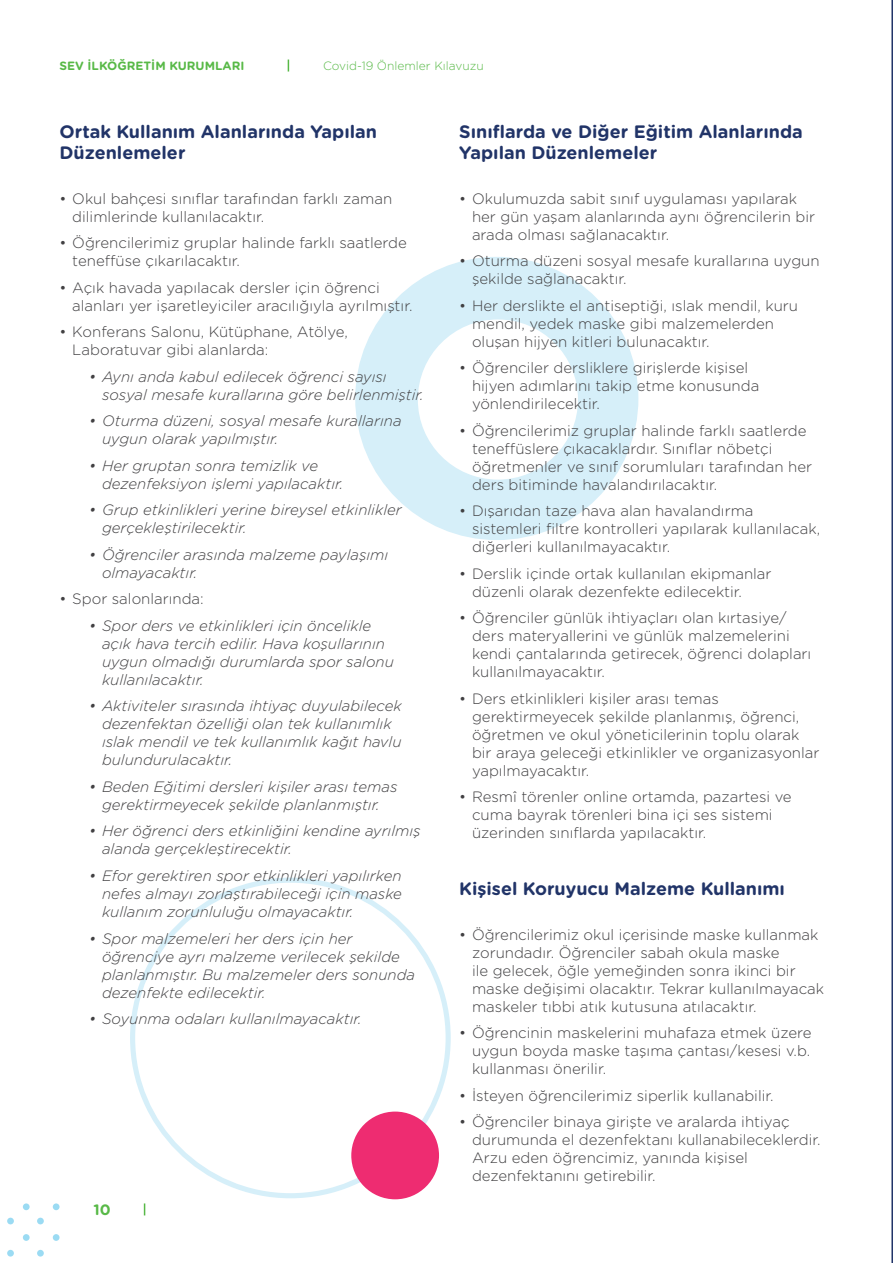
<style>
.page{position:relative;width:893px;height:1263px;background:#fff}
.page>*{position:absolute;margin:0;border:0;box-sizing:border-box;transform-origin:0 0}
.t1{font:700 18px/21.6px "Gotham Rounded";color:#213468}
.t2{font:300 15px/18px "Gotham Rounded";color:#414042}
.t3{font:italic 300 15px/18px "Gotham Rounded";color:#414042}
.t4{font:700 15px "Gotham Rounded";color:#58b947}
.t5{font:300 12px "Gotham Rounded";color:#58b947}
.t6{font:700 12px "Gotham Rounded";color:#58b947}
</style>
<div class="page">
<svg style="left:144px;top:1203px;width:1px;height:12px"></svg>
<svg style="left:288px;top:60px;width:1px;height:12px"></svg>
<hr style="left:891px;top:0;width:2px;height:1263px;background:#213468">
<svg style="left:7px;top:1203px;width:53px;height:54px"></svg>
<svg style="left:355px;top:257px;width:283px;height:283px;fill:#d6eff9"></svg>
<svg style="left:130px;top:878px;width:321px;height:320px"></svg>
<div style="left:351px;top:1111px;width:88px;height:88px;background:#ee2c71;border-radius:50%"></div>
<p class="t6" style="left:60px;top:57px;width:186px">SEV İLKÖĞRETİM KURUMLARI</p>
<p class="t5" style="left:323px;top:58px;width:162px">Covid-19 Önlemler Kılavuzu</p>
<p class="t1" style="left:60px;top:120px;width:319px">Ortak Kullanım Alanlarında Yapılan<br>Düzenlemeler</p>
<p class="t2" style="left:72px;top:189px;width:321px;text-indent:-13px">• Okul bahçesi sınıflar tarafından farklı zaman dilimlerinde kullanılacaktır.</p>
<p class="t2" style="left:72px;top:233px;width:336px;text-indent:-13px">• Öğrencilerimiz gruplar halinde farklı saatlerde teneffüse çıkarılacaktır.</p>
<p class="t2" style="left:72px;top:278px;width:342px;text-indent:-13px">• Açık havada yapılacak dersler için öğrenci alanları yer işaretleyiciler aracılığıyla ayrılmıştır.</p>
<p class="t2" style="left:72px;top:322px;width:277px;text-indent:-13px">• Konferans Salonu, Kütüphane, Atölye,<br>Laboratuvar gibi alanlarda:</p>
<p class="t3" style="left:102px;top:367px;width:323px;text-indent:-13px">• Aynı anda kabul edilecek öğrenci sayısı sosyal mesafe kurallarına göre belirlenmiştir.</p>
<p class="t3" style="left:102px;top:411px;width:301px;text-indent:-13px">• Oturma düzeni, sosyal mesafe kurallarına uygun olarak yapılmıştır.</p>
<p class="t3" style="left:102px;top:456px;width:243px;text-indent:-13px">• Her gruptan sonra temizlik ve dezenfeksiyon işlemi yapılacaktır.</p>
<p class="t3" style="left:102px;top:500px;width:301px;text-indent:-13px">• Grup etkinlikleri yerine bireysel etkinlikler gerçekleştirilecektir.</p>
<p class="t3" style="left:102px;top:545px;width:288px;text-indent:-13px">• Öğrenciler arasında malzeme paylaşımı olmayacaktır.</p>
<p class="t2" style="left:60px;top:589px;width:146px">• Spor salonlarında:</p>
<p class="t3" style="left:102px;top:616px;width:293px;text-indent:-13px">• Spor ders ve etkinlikleri için öncelikle açık hava tercih edilir. Hava koşullarının uygun olmadığı durumlarda spor salonu kullanılacaktır.</p>
<p class="t3" style="left:102px;top:696px;width:301px;text-indent:-13px">• Aktiviteler sırasında ihtiyaç duyulabilecek dezenfektan özelliği olan tek kullanımlık ıslak mendil ve tek kullanımlık kağıt havlu bulundurulacaktır.</p>
<p class="t3" style="left:89px;top:777px;width:310px;text-align:center">• Beden Eğitimi dersleri kişiler arası temas gerektirmeyecek şekilde planlanmıştır.</p>
<p class="t3" style="left:102px;top:821px;width:320px;text-indent:-13px">• Her öğrenci ders etkinliğini kendine ayrılmış alanda gerçekleştirecektir.</p>
<p class="t3" style="left:102px;top:866px;width:301px;text-align:justify;text-indent:-13px">• Efor gerektiren spor etkinlikleri yapılırken nefes almayı zorlaştırabileceği için maske kullanım zorunluluğu olmayacaktır.</p>
<p class="t3" style="left:102px;top:928px;width:315px;text-indent:-13px">• Spor malzemeleri her ders için her öğrenciye ayrı malzeme verilecek şekilde planlanmıştır. Bu malzemeler ders sonunda dezenfekte edilecektir.</p>
<p class="t3" style="left:89px;top:1009px;width:274px">• Soyunma odaları kullanılmayacaktır.</p>
<p class="t4" style="left:94px;top:1199px;width:19px">10</p>
<p class="t1" style="left:459px;top:120px;width:345px">Sınıflarda ve Diğer Eğitim Alanlarında<br>Yapılan Düzenlemeler</p>
<p class="t2" style="left:472px;top:189px;width:345px;text-indent:-13px">• Okulumuzda sabit sınıf uygulaması yapılarak her gün yaşam alanlarında aynı öğrencilerin bir arada olması sağlanacaktır.</p>
<p class="t2" style="left:472px;top:251px;width:349px;text-indent:-13px">• Oturma düzeni sosyal mesafe kurallarına uygun şekilde sağlanacaktır.</p>
<p class="t2" style="left:472px;top:296px;width:328px;text-indent:-13px">• Her derslikte el antiseptiği, ıslak mendil, kuru mendil, yedek maske gibi malzemelerden oluşan hijyen kitleri bulunacaktır.</p>
<p class="t2" style="left:472px;top:358px;width:289px;text-indent:-13px">• Öğrenciler dersliklere girişlerde kişisel hijyen adımlarını takip etme konusunda yönlendirilecektir.</p>
<p class="t2" style="left:472px;top:421px;width:342px;text-indent:-13px">• Öğrencilerimiz gruplar halinde farklı saatlerde teneffüslere çıkacaklardır. Sınıflar nöbetçi öğretmenler ve sınıf sorumluları tarafından her ders bitiminde havalandırılacaktır.</p>
<p class="t2" style="left:472px;top:501px;width:350px;text-indent:-13px">• Dışarıdan taze hava alan havalandırma sistemleri filtre kontrolleri yapılarak kullanılacak, diğerleri kullanılmayacaktır.</p>
<p class="t2" style="left:472px;top:564px;width:301px;text-indent:-13px">• Derslik içinde ortak kullanılan ekipmanlar düzenli olarak dezenfekte edilecektir.</p>
<p class="t2" style="left:472px;top:608px;width:341px;text-indent:-13px">• Öğrenciler günlük ihtiyaçları olan kırtasiye/ ders materyallerini ve günlük malzemelerini kendi çantalarında getirecek, öğrenci dolapları kullanılmayacaktır.</p>
<p class="t2" style="left:472px;top:689px;width:349px;text-indent:-13px">• Ders etkinlikleri kişiler arası temas gerektirmeyecek şekilde planlanmış, öğrenci, öğretmen ve okul yöneticilerinin toplu olarak bir araya geleceği etkinlikler ve organizasyonlar yapılmayacaktır.</p>
<p class="t2" style="left:472px;top:787px;width:321px;text-indent:-13px">• Resmî törenler online ortamda, pazartesi ve cuma bayrak törenleri bina içi ses sistemi üzerinden sınıflarda yapılacaktır.</p>
<p class="t1" style="left:459px;top:877px;width:327px">Kişisel Koruyucu Malzeme Kullanımı</p>
<p class="t2" style="left:472px;top:924px;width:354px;text-indent:-13px">• Öğrencilerimiz okul içerisinde maske kullanmak zorundadır. Öğrenciler sabah okula maske<br>ile gelecek, öğle yemeğinden sonra ikinci bir maske değişimi olacaktır. Tekrar kullanılmayacak maskeler tıbbi atık kutusuna atılacaktır.</p>
<p class="t2" style="left:472px;top:1023px;width:341px;text-align:justify;text-indent:-13px">• Öğrencinin maskelerini muhafaza etmek üzere uygun boyda maske taşıma çantası/kesesi v.b. kullanması önerilir.</p>
<p class="t2" style="left:459px;top:1085px;width:316px">• İsteyen öğrencilerimiz siperlik kullanabilir.</p>
<p class="t2" style="left:472px;top:1112px;width:350px;text-indent:-13px">• Öğrenciler binaya girişte ve aralarda ihtiyaç durumunda el dezenfektanı kullanabileceklerdir.<br>Arzu eden öğrencimiz, yanında kişisel dezenfektanını getirebilir.</p>
</div>
